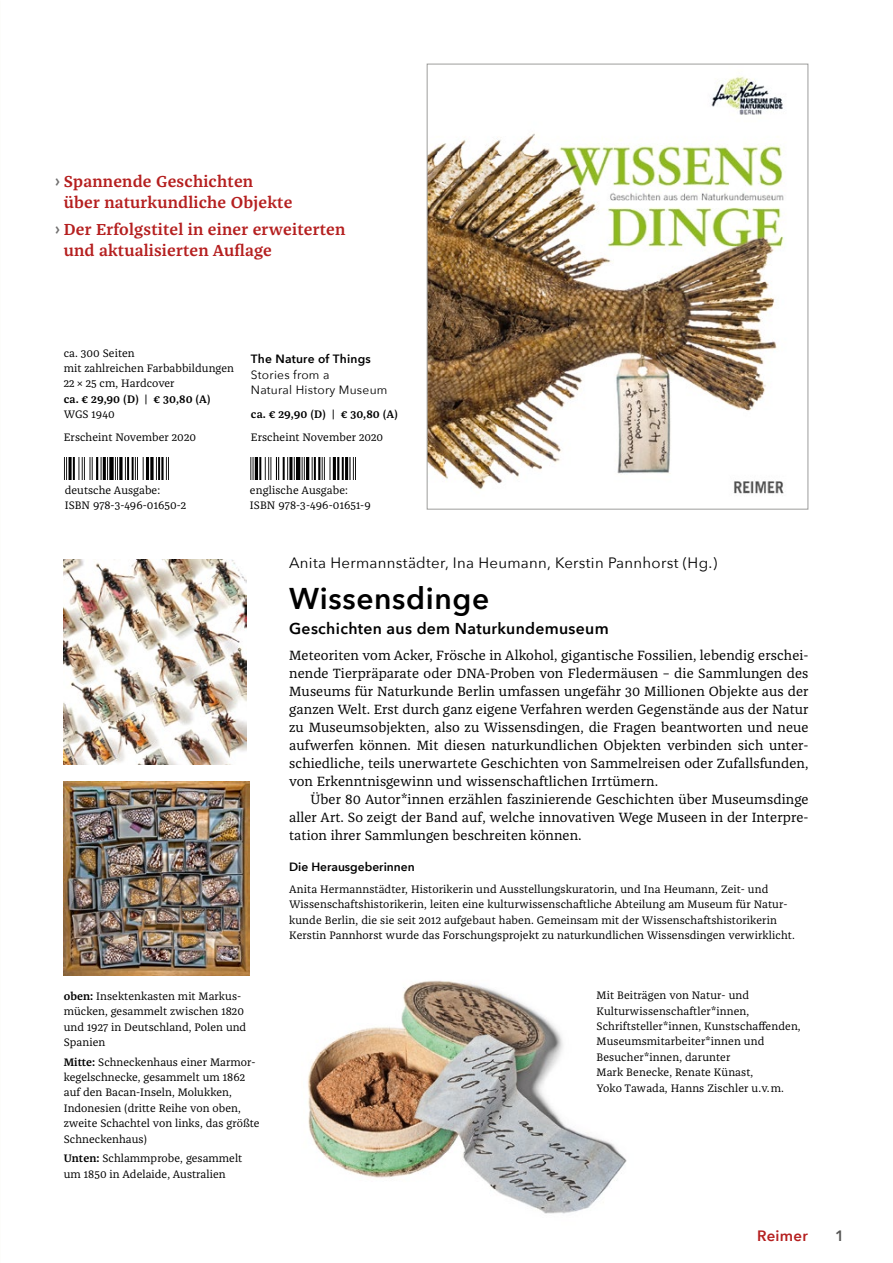
<style>
.page{position:relative;width:893px;height:1263px;background:#fff}
.page>*{position:absolute;margin:0;border:0;box-sizing:border-box;transform-origin:0 0}
.t1{font:600 30px "Avenir Next";letter-spacing:.02em;color:#000}
.t2{font:600 16.5px/21px "Franziska Pro";letter-spacing:.01em;color:#b51f1f}
.t3{font:600 15.75px "Avenir Next";letter-spacing:.02em;color:#000}
.t4{font:15px "Avenir Next";letter-spacing:.02em;color:#000}
.t5{font:600 15px "Avenir Next";letter-spacing:.02em;color:#b51f1f}
.t6{font:600 15px "Avenir Next";color:#575756}
.t7{font:13.8px/18px "Franziska Pro";letter-spacing:.005em;color:#000;text-align:justify}
.t8{font:12px/15.3px "Avenir Next";letter-spacing:.02em;color:#000}
.t9{font:600 12px "Avenir Next";color:#000}
.t10{font:600 12px "Avenir Next";letter-spacing:.02em;color:#000}
.t11{font:11.25px/15.5px "Franziska Pro";letter-spacing:.005em;color:#000}
.t12{font:600 11.25px "Franziska Pro";letter-spacing:.005em;color:#000}
.s1{font-family:"Avenir Next";color:#706f6f}
.s2{font-weight:600}
</style>
<div class="page">
<img style="left:429px;top:76px;width:355px;height:418px">
<img style="left:64px;top:458px;width:105px;height:21px">
<img style="left:250px;top:458px;width:104px;height:21px">
<img style="left:64px;top:782px;width:186px;height:194px">
<img style="left:308px;top:980px;width:319px;height:234px">
<img style="left:64px;top:559px;width:183px;height:206px">
<h2 class="t2" style="left:64px;top:170px;width:230px;text-indent:-8px"><span class="s1">›</span> Spannende Geschichten über naturkundliche Objekte</h2>
<h2 class="t2" style="left:64px;top:219px;width:283px;text-indent:-8px"><span class="s1">›</span> Der Erfolgstitel in einer erweiterten und aktualisierten Auflage</h2>
<p class="t11" style="left:64px;top:345px;width:172px">ca. 300 Seiten<br>mit zahlreichen Farbabbildungen<br>22 × 25 cm, Hardcover</p>
<p class="t12" style="left:64px;top:392px;width:149px">ca. € 29,90 (D) | € 30,80 (A)</p>
<p class="t11" style="left:64px;top:403px;width:134px;line-height:23.1px">WGS 1940<br>Erscheint November 2020</p>
<p class="t10" style="left:251px;top:349px;width:121px">The Nature of Things</p>
<p class="t8" style="left:251px;top:366px;width:138px">Stories from a<br>Natural History Museum</p>
<p class="t12" style="left:251px;top:407px;width:149px">ca. € 29,90 (D) | € 30,80 (A)</p>
<p class="t11" style="left:251px;top:430px;width:134px">Erscheint November 2020</p>
<p class="t11" style="left:65px;top:482px;width:123px">deutsche Ausgabe:<br>ISBN 978-3-496-01650-2</p>
<p class="t11" style="left:250px;top:482px;width:122px">englische Ausgabe:<br>ISBN 978-3-496-01651-9</p>
<h3 class="t4" style="left:289px;top:550px;width:429px">Anita Hermannstädter, Ina Heumann, Kerstin Pannhorst (Hg.)</h3>
<h1 class="t1" style="left:289px;top:572px;width:202px">Wissensdinge</h1>
<h3 class="t3" style="left:289px;top:615px;width:321px">Geschichten aus dem Naturkundemuseum</h3>
<p class="t7" style="left:289px;top:647px;width:521px">Meteoriten vom Acker, Frösche in Alkohol, gigantische Fossilien, lebendig erschei&shy;nende Tierpräparate oder DNA-Proben von Fledermäusen – die Sammlungen des Museums für Naturkunde Berlin umfassen ungefähr 30 Millionen Objekte aus der ganzen Welt. Erst durch ganz eigene Verfahren werden Gegenstände aus der Natur zu Museumsobjekten, also zu Wissensdingen, die Fragen beantworten und neue aufwerfen können. Mit diesen naturkundlichen Objekten verbinden sich unter&shy;schiedliche, teils unerwartete Geschichten von Sammelreisen oder Zufallsfunden, von Erkenntnisgewinn und wissenschaftlichen Irrtümern.</p>
<p class="t7" style="left:289px;top:791px;width:521px;text-indent:21px">Über 80 Autor*innen erzählen faszinierende Geschichten über Museumsdinge aller Art. So zeigt der Band auf, welche innovativen Wege Museen in der Interpre&shy;tation ihrer Sammlungen beschreiten können.</p>
<p class="t9" style="left:289px;top:857px;width:127px">Die Herausgeberinnen</p>
<p class="t11" style="left:289px;top:881px;width:507px">Anita Hermannstädter, Historikerin und Ausstellungskuratorin, und Ina Heumann, Zeit- und Wissenschaftshistorikerin, leiten eine kulturwissenschaftliche Abteilung am Museum für Natur&shy;kunde Berlin, die sie seit 2012 aufgebaut haben. Gemeinsam mit der Wissenschaftshistorikerin Kerstin Pannhorst wurde das Forschungsprojekt zu naturkundlichen Wissensdingen verwirklicht.</p>
<p class="t11" style="left:64px;top:988px;width:184px"><span class="s2">oben:</span> Insektenkasten mit Markus&shy;mücken, gesammelt zwischen 1820 und 1927 in Deutschland, Polen und<br>Spanien</p>
<p class="t11" style="left:64px;top:1054px;width:197px"><span class="s2">Mitte:</span> Schneckenhaus einer Marmor&shy;kegelschnecke, gesammelt um 1862 auf den Bacan-Inseln, Molukken,<br>Indonesien (dritte Reihe von oben, zweite Schachtel von links, das größte<br>Schneckenhaus)</p>
<p class="t11" style="left:64px;top:1151px;width:180px"><span class="s2">Unten:</span> Schlammprobe, gesammelt um 1850 in Adelaide, Australien</p>
<p class="t11" style="left:596px;top:988px;width:206px">Mit Beiträgen von Natur- und<br>Kulturwissenschaftler*innen,<br>Schriftsteller*innen, Kunstschaffenden,<br>Museumsmitarbeiter*innen und<br>Besucher*innen, darunter<br>Mark Benecke, Renate Künast,<br>Yoko Tawada, Hanns Zischler u.v.m.</p>
<h3 class="t5" style="left:757px;top:1223px;width:52px">Reimer</h3>
<h3 class="t6" style="left:835px;top:1223px;width:11px">1</h3>
</div>
